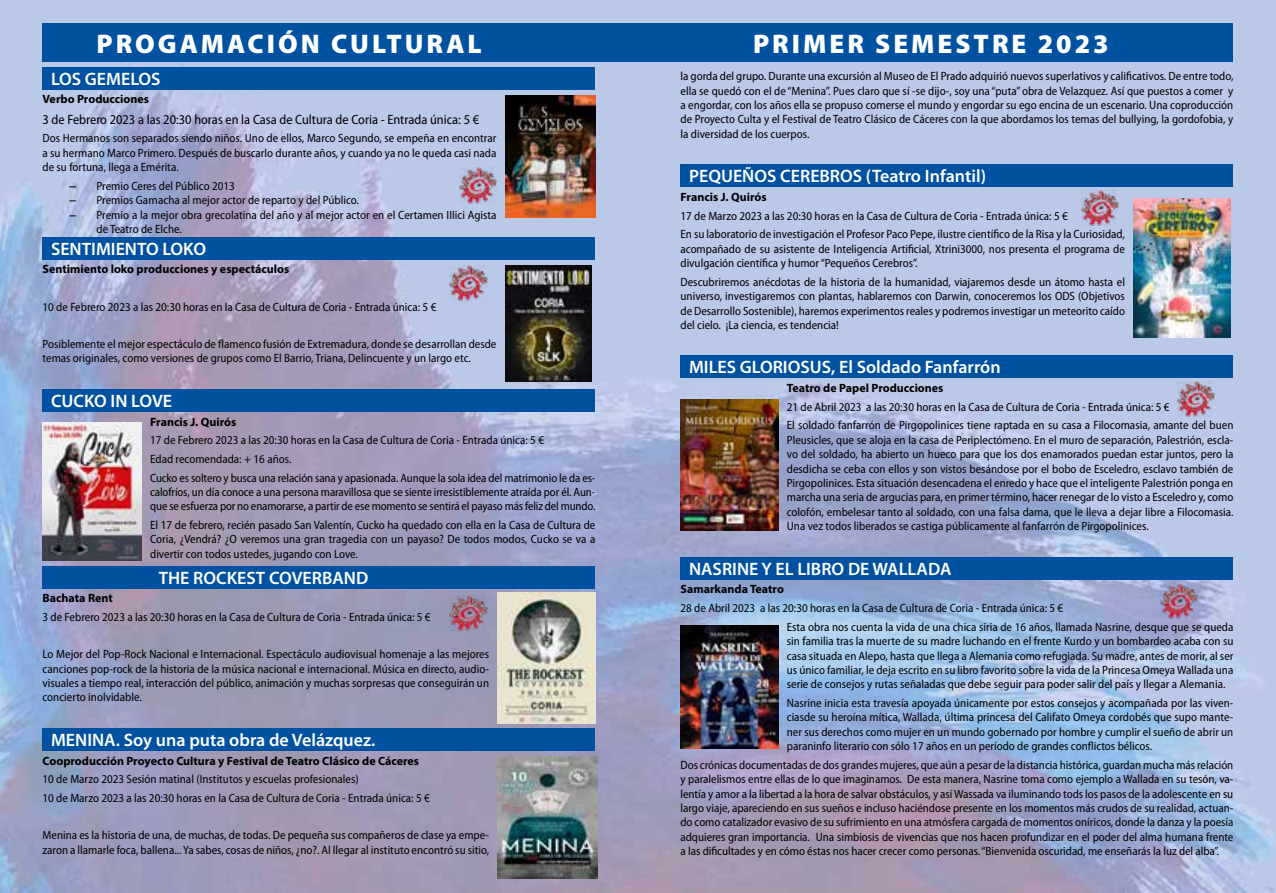
<style>
.page{position:relative;width:1276px;height:893px;background:#fff}
.page>*{position:absolute;margin:0;border:0;box-sizing:border-box;transform-origin:0 0}
.t1{font:900 27px "Myriad Pro";letter-spacing:.11em;color:#fff}
.t2{font:600 18px "Myriad Pro";color:#fff}
.t3{font:semi-condensed 13.5px "Myriad Pro";color:#000}
.t4{font:semi-condensed 12px/14.4px "Myriad Pro";color:#000}
.t5{font:700 12px "Myriad Pro";color:#000}
</style>
<div class="page">
<img style="left:0;top:0;width:1276px;height:893px">
<div style="left:43px;top:23px;width:1190px;height:39px;background:#0051a0"></div>
<div style="left:43px;top:67px;width:552px;height:22px;background:#0051a0"></div>
<div style="left:43px;top:237px;width:552px;height:22px;background:#0051a0"></div>
<div style="left:43px;top:389px;width:552px;height:22px;background:#0051a0"></div>
<div style="left:43px;top:566px;width:552px;height:22px;background:#0051a0"></div>
<div style="left:43px;top:728px;width:552px;height:22px;background:#0051a0"></div>
<div style="left:680px;top:165px;width:553px;height:22px;background:#0051a0"></div>
<div style="left:680px;top:356px;width:553px;height:22px;background:#0051a0"></div>
<div style="left:680px;top:557px;width:553px;height:22px;background:#0051a0"></div>
<img style="left:505px;top:96px;width:90px;height:121px">
<img style="left:505px;top:266px;width:86px;height:116px">
<img style="left:43px;top:423px;width:99px;height:137px">
<img style="left:498px;top:592px;width:97px;height:132px">
<img style="left:498px;top:756px;width:99px;height:122px">
<img style="left:680px;top:625px;width:98px;height:123px">
<img style="left:680px;top:399px;width:98px;height:132px">
<img style="left:1133px;top:199px;width:98px;height:138px">
<img style="left:459px;top:168px;width:39px;height:36px">
<img style="left:1081px;top:190px;width:38px;height:36px">
<img style="left:1160px;top:583px;width:38px;height:37px">
<img style="left:450px;top:266px;width:38px;height:36px">
<img style="left:450px;top:595px;width:38px;height:37px">
<img style="left:1177px;top:381px;width:38px;height:36px">
<svg style="left:70px;top:186px;width:12px;height:5px"></svg>
<svg style="left:70px;top:201px;width:12px;height:4px"></svg>
<svg style="left:70px;top:215px;width:12px;height:5px"></svg>
<h1 class="t1" style="left:97px;top:26px;width:387px">PROGAMACIÓN CULTURAL</h1>
<h1 class="t1" style="left:753px;top:26px;width:357px">PRIMER SEMESTRE 2023</h1>
<h2 class="t2" style="left:51px;top:67px;width:111px">LOS GEMELOS</h2>
<p class="t5" style="left:43px;top:92px;width:108px">Verbo Producciones</p>
<p class="t3" style="left:43px;top:111px;width:438px">3 de Febrero 2023 a las 20:30 horas en la Casa de Cultura de Coria - Entrada única: 5 €</p>
<p class="t4" style="left:43px;top:131px;width:455px;text-align:justify">Dos Hermanos son separados siendo niños. Uno de ellos, Marco Segundo, se empeña en encontrar a su hermano Marco Primero. Después de buscarlo durante años, y cuando ya no le queda casi nada de su fortuna, llega a Emérita.</p>
<p class="t4" style="left:97px;top:179px;width:401px">Premio Ceres del Público 2013<br>Premios Garnacha al mejor actor de reparto y del Público.<br>Premio a la mejor obra grecolatina del año y al mejor actor en el Certamen IIIici Agista de Teatro de Elche.</p>
<h2 class="t2" style="left:51px;top:237px;width:156px">SENTIMIENTO LOKO</h2>
<p class="t5" style="left:43px;top:262px;width:248px">Sentimiento loko producciones y espectáculos</p>
<p class="t4" style="left:43px;top:299px;width:395px">10 de Febrero 2023 a las 20:30 horas en la Casa de Cultura de Coria - Entrada única: 5 €</p>
<p class="t4" style="left:43px;top:337px;width:455px">Posiblemente el mejor espectáculo de flamenco fusión de Extremadura, donde se desarrollan desde temas originales, como versiones de grupos como El Barrio, Triana, Delincuente y un largo etc.</p>
<h2 class="t2" style="left:51px;top:389px;width:123px">CUCKO IN LOVE</h2>
<p class="t5" style="left:150px;top:414px;width:88px">Francis J. Quirós</p>
<p class="t4" style="left:150px;top:431px;width:447px;line-height:18.6px">17 de Febrero 2023 a las 20:30 horas en la Casa de Cultura de Coria - Entrada única: 5 €<br>Edad recomendada: + 16 años.<br>Cucko es soltero y busca una relación sana y apasionada. Aunque la sola idea del matrimonio le da es-</p>
<p class="t4" style="left:150px;top:485px;width:447px">calofríos, un día conoce a una persona maravillosa que se siente irresistiblemente atraída por él. Aun&shy;que se esfuerza por no enamorarse, a partir de ese momento se sentirá el payaso más feliz del mundo.</p>
<p class="t4" style="left:150px;top:518px;width:447px;text-align:justify">El 17 de febrero, recién pasado San Valentín, Cucko ha quedado con ella en la Casa de Cultura de Coria, ¿Vendrá? ¿O veremos una gran tragedia con un payaso? De todos modos, Cucko se va a divertir con todos ustedes, jugando con Love.</p>
<h2 class="t2" style="left:159px;top:566px;width:211px">THE ROCKEST COVERBAND</h2>
<p class="t5" style="left:43px;top:590px;width:72px">Bachata Rent</p>
<p class="t4" style="left:43px;top:610px;width:390px">3 de Febrero 2023 a las 20:30 horas en la Casa de Cultura de Coria - Entrada única: 5 €</p>
<p class="t4" style="left:43px;top:647px;width:448px;text-align:justify">Lo Mejor del Pop-Rock Nacional e Internacional. Espectáculo audiovisual homenaje a las mejores canciones pop-rock de la historia de la música nacional e internacional. Música en directo, audio&shy;visuales a tiempo real, interacción del público, animación y muchas sorpresas que conseguirán un concierto inolvidable.</p>
<h2 class="t2" style="left:51px;top:728px;width:326px">MENINA. Soy una puta obra de Velázquez.</h2>
<p class="t5" style="left:43px;top:753px;width:378px">Cooproducción Proyecto Cultura y Festival de Teatro Clásico de Cáceres</p>
<p class="t4" style="left:43px;top:770px;width:389px;line-height:18.6px">10 de Marzo 2023 Sesión matinal (Institutos y escuelas profesionales)<br>10 de Marzo 2023 a las 20:30 horas en la Casa de Cultura de Coria - Entrada única: 5 €</p>
<p class="t4" style="left:43px;top:828px;width:448px">Menina es la historia de una, de muchas, de todas. De pequeña sus compañeros de clase ya empe&shy;zaron a llamarle foca, ballena... Ya sabes, cosas de niños, ¿no?. Al llegar al instituto encontró su sitio,</p>
<p class="t4" style="left:680px;top:69px;width:554px;text-align:justify">la gorda del grupo. Durante una excursión al Museo de El Prado adquirió nuevos superlativos y calificativos. De entre todo, ella se quedó con el de “Menina”. Pues claro que sí -se dijo-, soy una “puta” obra de Velazquez. Así que puestos a comer y a engordar, con los años ella se propuso comerse el mundo y engordar su ego encina de un escenario. Una coproducción de Proyecto Culta y el Festival de Teatro Clásico de Cáceres con la que abordamos los temas del bullying, la gordofobia, y la diversidad de los cuerpos.</p>
<h2 class="t2" style="left:689px;top:165px;width:298px">PEQUEÑOS CEREBROS (Teatro Infantil)</h2>
<p class="t5" style="left:680px;top:189px;width:88px">Francis J. Quirós</p>
<p class="t4" style="left:680px;top:206px;width:446px;line-height:18.6px">17 de Marzo 2023 a las 20:30 horas en la Casa de Cultura de Coria - Entrada única: 5 €<br>En su laboratorio de investigación el Profesor Paco Pepe, ilustre científico de la Risa y la Curiosidad,</p>
<p class="t4" style="left:680px;top:241px;width:446px">acompañado de su asistente de Inteligencia Artificial, Xtrini3000, nos presenta el programa de divulgación científica y humor “Pequeños Cerebros”.</p>
<p class="t4" style="left:680px;top:274px;width:446px;text-align:justify">Descubriremos anécdotas de la historia de la humanidad, viajaremos desde un átomo hasta el universo, investigaremos con plantas, hablaremos con Darwin, conoceremos los ODS (Objetivos de Desarrollo Sostenible), haremos experimentos reales y podremos investigar un meteorito caído del cielo. ¡La ciencia, es tendencia!</p>
<h2 class="t2" style="left:689px;top:356px;width:313px">MILES GLORIOSUS, El Soldado Fanfarrón</h2>
<p class="t5" style="left:787px;top:380px;width:158px">Teatro de Papel Producciones</p>
<p class="t4" style="left:787px;top:397px;width:448px;line-height:18.6px">21 de Abril 2023 a las 20:30 horas en la Casa de Cultura de Coria - Entrada única: 5 €<br>El soldado fanfarrón de Pirgopolinices tiene raptada en su casa a Filocomasia, amante del buen</p>
<p class="t4" style="left:787px;top:432px;width:448px;text-align:justify">Pleusicles, que se aloja en la casa de Periplectómeno. En el muro de separación, Palestrión, escla&shy;vo del soldado, ha abierto un hueco para que los dos enamorados puedan estar juntos, pero la desdicha se ceba con ellos y son vistos besándose por el bobo de Esceledro, esclavo también de Pirgopolinices. Esta situación desencadena el enredo y hace que el inteligente Palestrión ponga en marcha una seria de argucias para, en primer término, hacer renegar de lo visto a Esceledro y, como colofón, embelesar tanto al soldado, con una falsa dama, que le lleva a dejar libre a Filocomasia.<br>Una vez todos liberados se castiga públicamente al fanfarrón de Pirgopolinices.</p>
<h2 class="t2" style="left:689px;top:557px;width:264px">NASRINE Y EL LIBRO DE WALLADA</h2>
<p class="t5" style="left:680px;top:581px;width:105px">Samarkanda Teatro</p>
<p class="t4" style="left:787px;top:599px;width:448px;line-height:18.6px;text-indent:-106px">28 de Abril 2023 a las 20:30 horas en la Casa de Cultura de Coria - Entrada única: 5 €<br>Esta obra nos cuenta la vida de una chica siria de 16 años, llamada Nasrine, desque que se queda</p>
<p class="t4" style="left:787px;top:634px;width:448px;text-align:justify">sin familia tras la muerte de su madre luchando en el frente Kurdo y un bombardeo acaba con su casa situada en Alepo, hasta que llega a Alemania como refugiada. Su madre, antes de morir, al ser us único familiar, le deja escrito en su libro favorito sobre la vida de la Princesa Omeya Wallada una serie de consejos y rutas señaladas que debe seguir para poder salir del país y llegar a Alemania.</p>
<p class="t4" style="left:787px;top:696px;width:448px;text-align:justify">Nasrine inicia esta travesía apoyada únicamente por estos consejos y acompañada por las viven&shy;ciasde su heroína mítica, Wallada, última princesa del Califato Omeya cordobés que supo mante&shy;ner sus derechos como mujer en un mundo gobernado por hombre y cumplir el sueño de abrir un paraninfo literario con sólo 17 años en un período de grandes conflictos bélicos.</p>
<p class="t4" style="left:680px;top:757px;width:554px;text-align:justify">Dos crónicas documentadas de dos grandes mujeres, que aún a pesar de la distancia histórica, guardan mucha más relación y paralelismos entre ellas de lo que imaginamos. De esta manera, Nasrine toma como ejemplo a Wallada en su tesón, va&shy;lentía y amor a la libertad a la hora de salvar obstáculos, y así Wassada va iluminando tods los pasos de la adolescente en su largo viaje, apareciendo en sus sueños e incluso haciéndose presente en los momentos más crudos de su realidad, actuan&shy;do como catalizador evasivo de su sufrimiento en una atmósfera cargada de momentos oníricos, donde la danza y la poesía adquieres gran importancia. Una simbiosis de vivencias que nos hacen profundizar en el poder del alma humana frente a las dificultades y en cómo éstas nos hacer crecer como personas. “Bienvenida oscuridad, me enseñarás la luz del alba”.</p>
</div>
